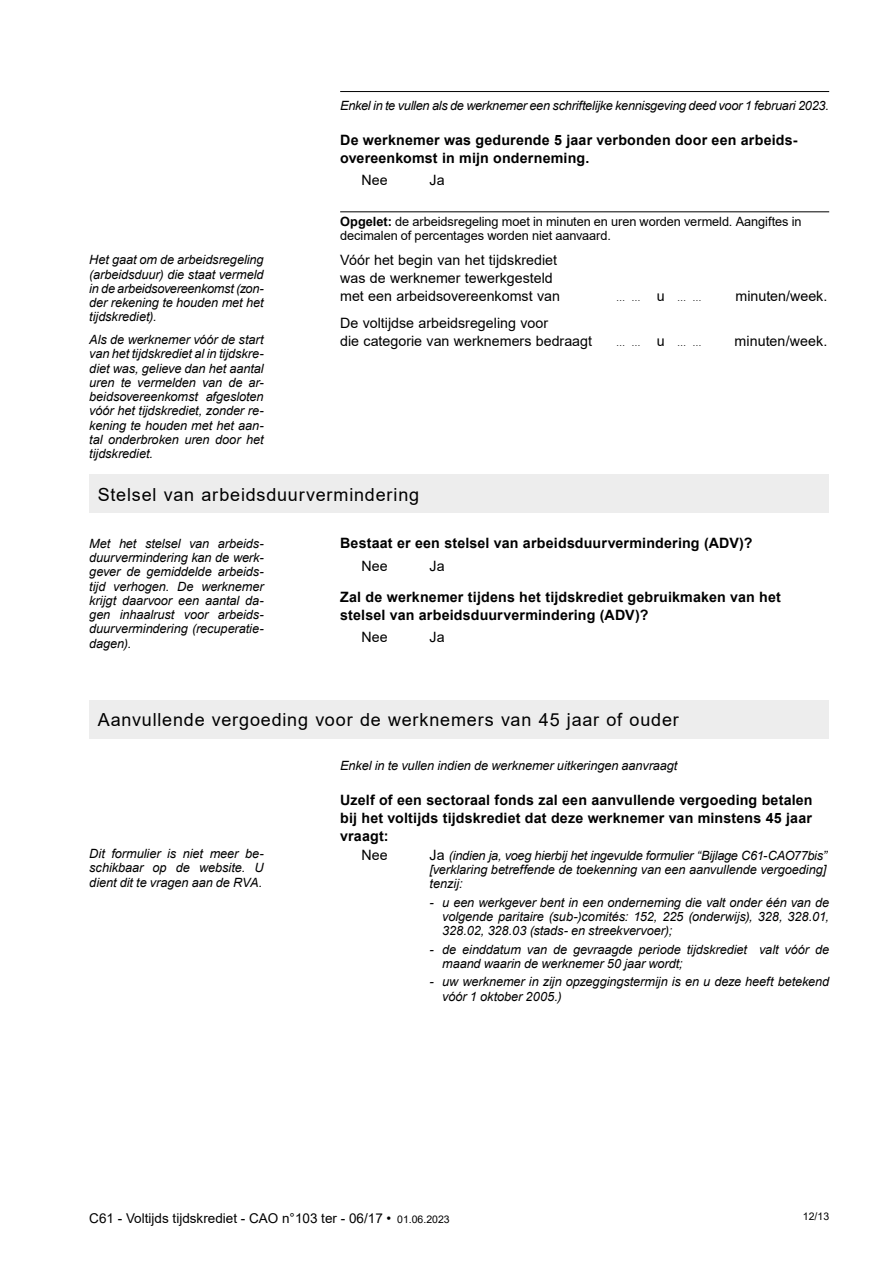
<style>
.page{position:relative;width:893px;height:1263px;background:#fff}
.page>*{position:absolute;margin:0;border:0;box-sizing:border-box;transform-origin:0 0}
.t1{font:18px "Arial";letter-spacing:.045em;color:#000}
.t2{font:700 14.25px/18px "Arial";letter-spacing:.01em;color:#000}
.t3{font:14.25px/18px "Arial";color:#000}
.t4{font:13.5px "Arial";color:#000}
.t5{font:italic 12.75px/14.2px "Arial";letter-spacing:-.01em;color:#000;text-align:justify}
.t6{font:12.75px/14.2px "Arial";letter-spacing:-.005em;color:#000}
.t7{font:10.5px "Arial";color:#000}
.t8{font:9px "Arial";color:#000}
.s1{font-weight:700}
.s2{font-size:14.25px}
.s3{font-style:normal;font-size:14.25px}
.s4{font-size:10.5px}
</style>
<div class="page">
<hr style="left:340px;top:91px;width:489px;height:1px;background:#000">
<hr style="left:340px;top:211px;width:489px;height:1px;background:#000">
<div style="left:89px;top:475px;width:740px;height:38px;background:#ededed"></div>
<div style="left:89px;top:700px;width:740px;height:38px;background:#ededed"></div>
<p class="t5" style="left:89px;top:253px;width:176px">Het gaat om de arbeidsregeling (arbeidsduur) die staat vermeld in de arbeidsovereenkomst (zon&shy;der rekening te houden met het tijdskrediet).</p>
<p class="t5" style="left:89px;top:333px;width:176px">Als de werknemer vóór de start van het tijdskrediet al in tijdskre&shy;diet was, gelieve dan het aantal uren te vermelden van de ar&shy;beidsovereenkomst afgesloten vóór het tijdskrediet, zonder re&shy;kening te houden met het aan&shy;tal onderbroken uren door het tijdskrediet.</p>
<p class="t5" style="left:340px;top:98px;width:490px">Enkel in te vullen als de werknemer een schriftelijke kennisgeving deed voor 1 februari 2023.</p>
<p class="t2" style="left:340px;top:131px;width:458px">De werknemer was gedurende 5 jaar verbonden door een arbeids&shy;overeenkomst in mijn onderneming.</p>
<p class="t3" style="left:361px;top:171px;width:28px">Nee</p>
<p class="t3" style="left:429px;top:171px;width:17px">Ja</p>
<p class="t6" style="left:340px;top:214px;width:463px"><span class="s1">Opgelet:</span> de arbeidsregeling moet in minuten en uren worden vermeld. Aangiftes in decimalen of percentages worden niet aanvaard.</p>
<p class="t3" style="left:340px;top:251px;width:221px">Vóór het begin van het tijdskrediet was de werknemer tewerkgesteld met een arbeidsovereenkomst van</p>
<p class="t8" style="left:617px;top:292px;width:50px">... ... <span class="s2">u</span></p>
<p class="t8" style="left:677px;top:292px;width:25px">... ...</p>
<p class="t3" style="left:735px;top:287px;width:93px">minuten/week.</p>
<p class="t3" style="left:340px;top:314px;width:253px">De voltijdse arbeidsregeling voor<br>die categorie van werknemers bedraagt</p>
<p class="t8" style="left:617px;top:337px;width:50px">... ... <span class="s2">u</span></p>
<p class="t8" style="left:677px;top:337px;width:25px">... ...</p>
<p class="t3" style="left:735px;top:332px;width:94px">minuten/week.</p>
<h1 class="t1" style="left:98px;top:482px;width:323px">Stelsel van arbeidsduurvermindering</h1>
<p class="t2" style="left:340px;top:535px;width:414px">Bestaat er een stelsel van arbeidsduurvermindering (ADV)?</p>
<p class="t3" style="left:361px;top:557px;width:28px">Nee</p>
<p class="t3" style="left:429px;top:557px;width:17px">Ja</p>
<p class="t2" style="left:340px;top:588px;width:442px">Zal de werknemer tijdens het tijdskrediet gebruikmaken van het stelsel van arbeidsduurvermindering (ADV)?</p>
<p class="t3" style="left:361px;top:628px;width:28px">Nee</p>
<p class="t3" style="left:429px;top:628px;width:17px">Ja</p>
<p class="t5" style="left:89px;top:536px;width:176px">Met het stelsel van arbeids&shy;duurvermindering kan de werk&shy;gever de gemiddelde arbeids&shy;tijd verhogen. De werknemer krijgt daarvoor een aantal da&shy;gen inhaalrust voor arbeids&shy;duurvermindering (recuperatie&shy;dagen).</p>
<h1 class="t1" style="left:98px;top:707px;width:582px">Aanvullende vergoeding voor de werknemers van 45 jaar of ouder</h1>
<p class="t5" style="left:340px;top:759px;width:339px">Enkel in te vullen indien de werknemer uitkeringen aanvraagt</p>
<p class="t2" style="left:340px;top:791px;width:474px;text-align:justify">Uzelf of een sectoraal fonds zal een aanvullende vergoeding betalen bij het voltijds tijdskrediet dat deze werknemer van minstens 45 jaar vraagt:</p>
<p class="t3" style="left:361px;top:845px;width:28px">Nee</p>
<p class="t5" style="left:429px;top:848px;width:399px"><span class="s3">Ja</span> (indien ja, voeg hierbij het ingevulde formulier “Bijlage C61-CAO77bis” [verklaring betreffende de toekenning van een aanvullende vergoeding] tenzij:</p>
<p class="t5" style="left:442px;top:895px;width:388px;text-indent:-13px">- u een werkgever bent in een onderneming die valt onder één van de volgende paritaire (sub-)comités: 152, 225 (onderwijs), 328, 328.01, 328.02, 328.03 (stads- en streekvervoer);</p>
<p class="t5" style="left:442px;top:942px;width:388px;text-indent:-13px">- de einddatum van de gevraagde periode tijdskrediet valt vóór de maand waarin de werknemer 50 jaar wordt;</p>
<p class="t5" style="left:442px;top:975px;width:388px;text-indent:-13px">- uw werknemer in zijn opzeggingstermijn is en u deze heeft betekend vóór 1 oktober 2005.)</p>
<p class="t5" style="left:89px;top:847px;width:176px">Dit formulier is niet meer be&shy;schikbaar op de website. U dient dit te vragen aan de RVA.</p>
<p class="t4" style="left:89px;top:1208px;width:362px">C61 - Voltijds tijdskrediet - CAO n°103 ter - 06/17 • <span class="s4">01.06.2023</span></p>
<p class="t7" style="left:803px;top:1209px;width:28px">12/13</p>
</div>
